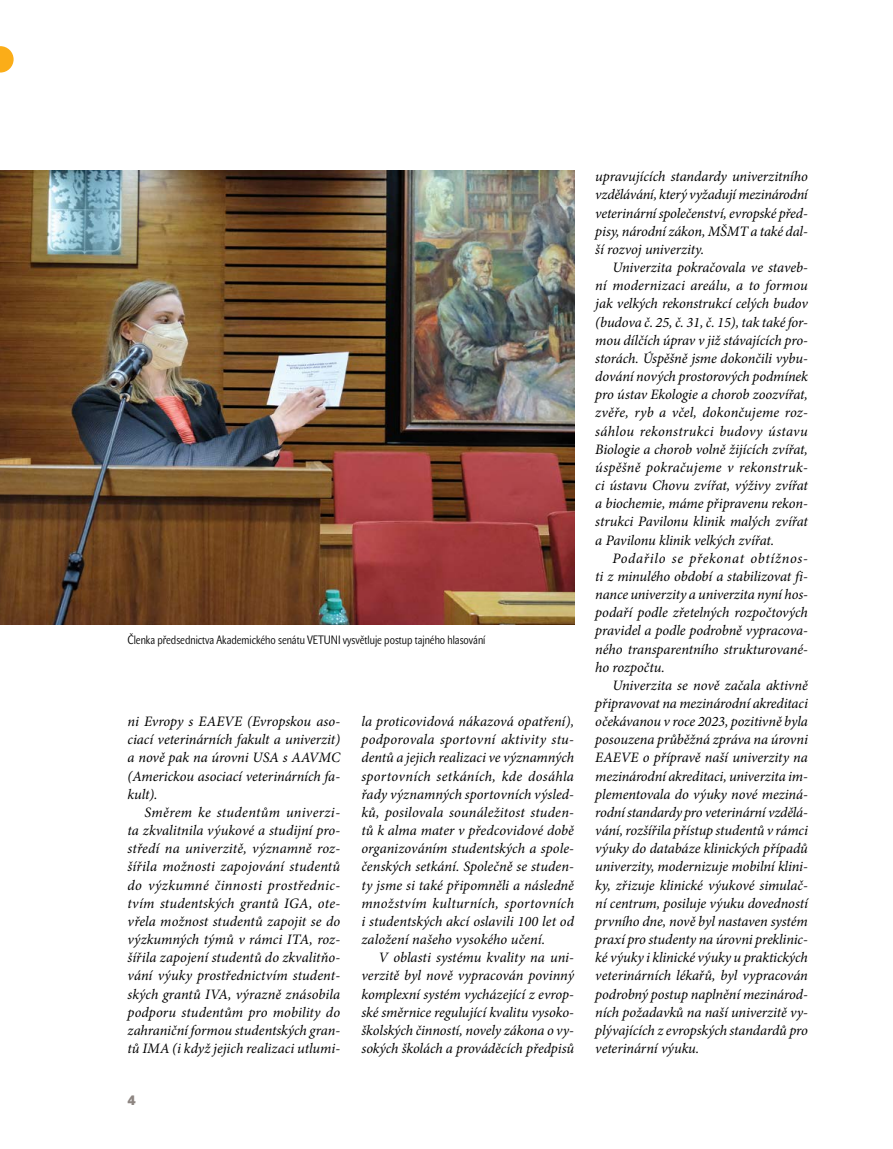
<style>
.page{position:relative;width:893px;height:1149px;background:#fff}
.page>*{position:absolute;margin:0;border:0;box-sizing:border-box;transform-origin:0 0}
.Normální{font:italic 14.4px/18.1px "Minion Pro";letter-spacing:-.005em;color:#000;text-align:justify}
.t1{font:700 13.5px "John Sans Heavy Pro";color:#8d8581}
.popisek{font:12px "John Sans Cond Lite Pro";color:#000}
</style>
<div class="page">
<img style="left:0;top:170px;width:574px;height:454px">
<svg style="left:0;top:46px;width:14px;height:26px"></svg>
<p class="popisek" style="left:128px;top:632px;width:359px">Členka předsednictva Akademického senátu VETUNI vysvětluje postup tajného hlasování</p>
<p class="Normální" style="left:128px;top:712px;width:214px">ni Evropy s EAEVE (Evropskou aso&shy;ciací veterinárních fakult a univerzit) a nově pak na úrovni USA s AAVMC (Americkou asociací veterinárních fa&shy;kult).</p>
<p class="Normální" style="left:128px;top:803px;width:214px;text-indent:17px">Směrem ke studentům univerzi&shy;ta zkvalitnila výukové a studijní pro&shy;středí na univerzitě, významně roz&shy;šířila možnosti zapojování studentů do výzkumné činnosti prostřednic&shy;tvím studentských grantů IGA, ote&shy;vřela možnost studentů zapojit se do výzkumných týmů v rámci ITA, roz&shy;šířila zapojení studentů do zkvalitňo&shy;vání výuky prostřednictvím student&shy;ských grantů IVA, výrazně znásobila podporu studentům pro mobility do zahraniční formou studentských gran&shy;tů IMA (i když jejich realizaci utlumi-</p>
<p class="t1" style="left:128px;top:1092px;width:10px">4</p>
<p class="Normální" style="left:361px;top:712px;width:214px">la proticovidová nákazová opatření), podporovala sportovní aktivity stu&shy;dentů a jejich realizaci ve významných sportovních setkáních, kde dosáhla řady významných sportovních výsled&shy;ků, posilovala sounáležitost studen&shy;tů k alma mater v předcovidové době organizováním studentských a spole&shy;čenských setkání. Společně se studen&shy;ty jsme si také připomněli a následně množstvím kulturních, sportovních i studentských akcí oslavili 100 let od založení našeho vysokého učení.</p>
<p class="Normální" style="left:361px;top:948px;width:214px;text-indent:17px">V oblasti systému kvality na uni&shy;verzitě byl nově vypracován povinný komplexní systém vycházející z evrop&shy;ské směrnice regulující kvalitu vysoko&shy;školských činností, novely zákona o vy&shy;sokých školách a prováděcích předpisů</p>
<p class="Normální" style="left:595px;top:167px;width:214px">upravujících standardy univerzitního vzdělávání, který vyžadují mezinárodní veterinární společenství, evropské před&shy;pisy, národní zákon, MŠMT a také dal&shy;ší rozvoj univerzity.</p>
<p class="Normální" style="left:595px;top:258px;width:214px;text-indent:17px">Univerzita pokračovala ve staveb&shy;ní modernizaci areálu, a to formou jak velkých rekonstrukcí celých budov (budova č. 25, č. 31, č. 15), tak také for&shy;mou dílčích úprav v již stávajících pro&shy;storách. Úspěšně jsme dokončili vybu&shy;dování nových prostorových podmínek pro ústav Ekologie a chorob zoozvířat, zvěře, ryb a včel, dokončujeme roz&shy;sáhlou rekonstrukci budovy ústavu Biologie a chorob volně žijících zvířat, úspěšně pokračujeme v rekonstruk&shy;ci ústavu Chovu zvířat, výživy zvířat a biochemie, máme připravenu rekon&shy;strukci Pavilonu klinik malých zvířat a Pavilonu klinik velkých zvířat.</p>
<p class="Normální" style="left:595px;top:549px;width:214px;text-indent:17px">Podařilo se překonat obtížnos&shy;ti z minulého období a stabilizovat fi&shy;nance univerzity a univerzita nyní hos&shy;podaří podle zřetelných rozpočtových pravidel a podle podrobně vypracova&shy;ného transparentního strukturované&shy;ho rozpočtu.</p>
<p class="Normální" style="left:595px;top:676px;width:214px;text-indent:17px">Univerzita se nově začala aktivně připravovat na mezinárodní akreditaci očekávanou v roce 2023, pozitivně byla posouzena průběžná zpráva na úrovni EAEVE o přípravě naší univerzity na mezinárodní akreditaci, univerzita im&shy;plementovala do výuky nové meziná&shy;rodní standardy pro veterinární vzdělá&shy;vání, rozšířila přístup studentů v rámci výuky do databáze klinických případů univerzity, modernizuje mobilní klini&shy;ky, zřizuje klinické výukové simulač&shy;ní centrum, posiluje výuku dovedností prvního dne, nově byl nastaven systém praxí pro studenty na úrovni preklinic&shy;ké výuky i klinické výuky u praktických veterinárních lékařů, byl vypracován podrobný postup naplnění mezinárod&shy;ních požadavků na naší univerzitě vy&shy;plývajících z evropských standardů pro veterinární výuku.</p>
</div>
